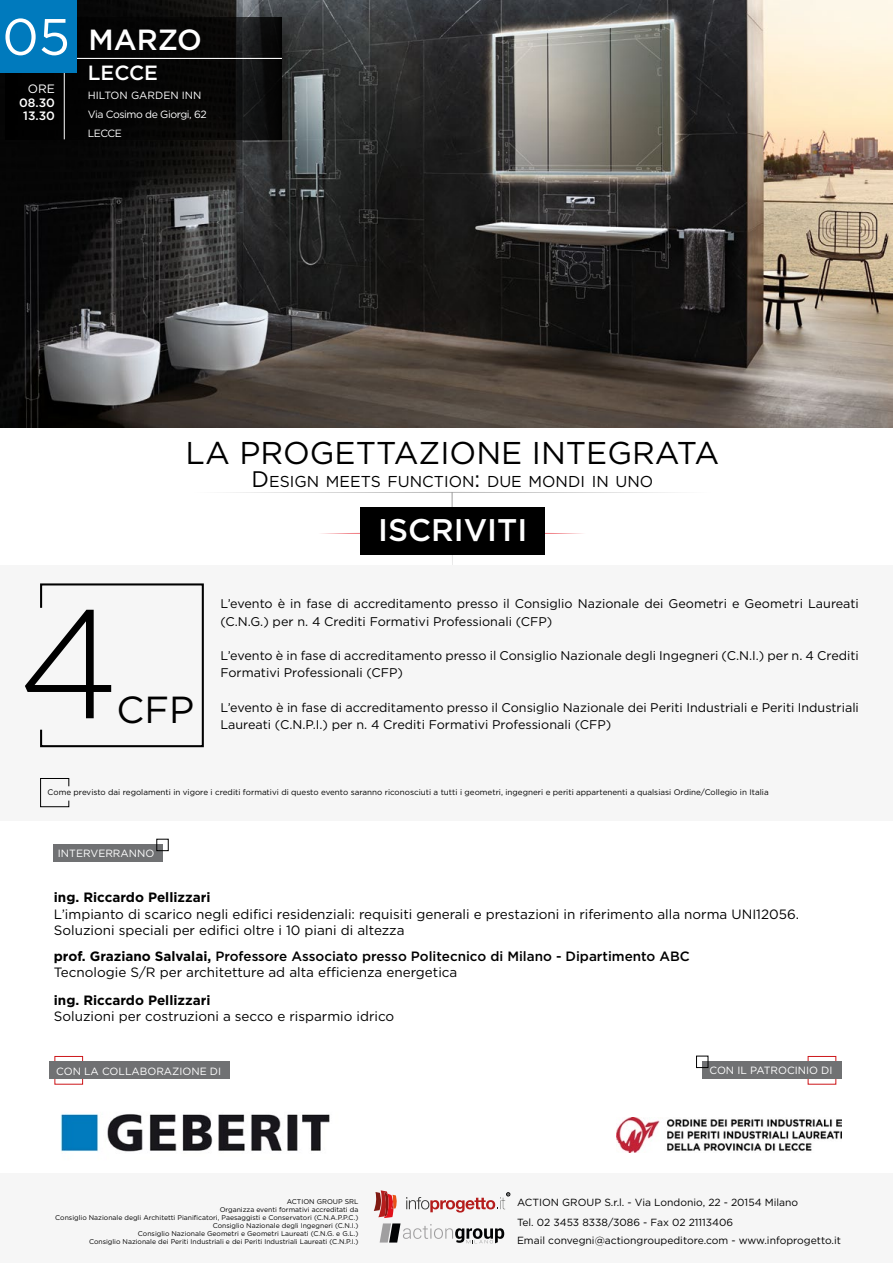
<style>
.page{position:relative;width:893px;height:1263px;background:#fff}
.page>*{position:absolute;margin:0;border:0;box-sizing:border-box;transform-origin:0 0}
.t1{font:300 153.9px "Gotham";color:#000}
.t2{font:51.15px "Gotham";color:#fff}
.t3{font:37.65px "Gotham";color:#000}
.t4{font:31.5px "Gotham";color:#000}
.t5{font:500 31.35px "Gotham";color:#fff}
.t6{font:500 29.1px "Gotham";color:#fff}
.t7{font:500 20.55px "Gotham";color:#fff}
.t8{font:15.75px "Gotham";color:#000}
.t9{font:13.5px/16.2px "Gotham";color:#000}
.t10{font:500 13.5px/16.2px "Gotham";color:#000}
.t11{font:700 13.5px "Gotham";color:#000}
.t12{font:12.6px/17.2px "Gotham";color:#000}
.t13{font:500 12.15px/13.6px "Gotham";color:#fff;text-align:center}
.t14{font:12.15px "Gotham";color:#fff}
.t15{font:10.5px "Gotham";color:#fff}
.t16{font:10.5px/18.9px "Gotham";letter-spacing:-.04em;color:#fff}
.t17{font:10.35px/20.7px "Gotham";color:#000}
.t18{font:8.1px "Gotham";color:#000}
.t19{font:6.9px/7.9px "Gotham";color:#000;text-align:right}
.s1{font-size:22.5px}
.s2{font-weight:700}
.s3{font-weight:400}
</style>
<div class="page">
<svg style="left:230px;top:492px;width:445px;height:1px"></svg>
<svg style="left:321px;top:533px;width:262px;height:1px"></svg>
<hr style="left:452px;top:492px;width:1px;height:89px;background:#878787">
<div style="left:53px;top:845px;width:110px;height:17px;background:#707173"></div>
<div style="left:157px;top:839px;width:11px;height:12px;border:1px solid #000"></div>
<div style="left:0;top:1174px;width:893px;height:89px;background:#f6f6f6"></div>
<img style="left:0;top:0;width:893px;height:427px">
<svg style="left:6px;top:18px;width:276px;height:121px;background:#070707"></svg>
<hr style="left:76px;top:58px;width:206px;height:1px;background:#fff">
<hr style="left:64px;top:72px;width:1px;height:67px;background:#fff">
<div style="left:0;top:0;width:76px;height:72px;background:#007abd"></div>
<svg style="left:374px;top:1190px;width:136px;height:53px"></svg>
<div style="left:0;top:565px;width:893px;height:256px;background:#f6f6f6"></div>
<svg style="left:40px;top:583px;width:164px;height:165px"></svg>
<div style="left:55px;top:1056px;width:28px;height:28px;border:1px solid #cd171a"></div>
<div style="left:49px;top:1062px;width:181px;height:17px;background:#707173"></div>
<div style="left:808px;top:1056px;width:28px;height:28px;border:1px solid #cd171a"></div>
<div style="left:702px;top:1062px;width:140px;height:17px;background:#707173"></div>
<div style="left:696px;top:1056px;width:12px;height:12px;border:1px solid #000"></div>
<svg style="left:40px;top:778px;width:29px;height:29px"></svg>
<img style="left:60px;top:1113px;width:270px;height:39px">
<div style="left:360px;top:507px;width:184px;height:47px;background:#000"></div>
<img style="left:617px;top:1118px;width:225px;height:35px">
<h2 class="t2" style="left:2px;top:4px;width:69px">05</h2>
<p class="t14" style="left:28px;top:81px;width:29px">ORE</p>
<p class="t13" style="left:19px;top:95px;width:37px">08.30<br>13.30</p>
<h3 class="t6" style="left:88px;top:21px;width:115px">MARZO</h3>
<h3 class="t7" style="left:88px;top:59px;width:72px">LECCE</h3>
<p class="t16" style="left:88px;top:85px;width:121px">HILTON GARDEN INN<br>Via Cosimo de Giorgi, 62<br>LECCE</p>
<h3 class="t4" style="left:186px;top:433px;width:535px">LA PROGETTAZIONE INTEGRATA</h3>
<p class="t8" style="left:252px;top:472px;width:403px"><span class="s1">D</span>ESIGN MEETS FUNCTION<span class="s1">:</span> DUE MONDI IN UNO</p>
<h3 class="t5" style="left:378px;top:510px;width:151px">ISCRIVITI</h3>
<h1 class="t1" style="left:17px;top:566px;width:104px">4</h1>
<h3 class="t3" style="left:117px;top:685px;width:79px">CFP</h3>
<p class="t12" style="left:220px;top:595px;width:640px">L’evento è in fase di accreditamento presso il Consiglio Nazionale dei Geometri e Geometri Laureati (C.N.G.) per n. 4 Crediti Formativi Professionali (CFP)</p>
<p class="t12" style="left:220px;top:647px;width:640px">L’evento è in fase di accreditamento presso il Consiglio Nazionale degli Ingegneri (C.N.I.) per n. 4 Crediti<br>Formativi Professionali (CFP)</p>
<p class="t12" style="left:220px;top:698px;width:640px">L’evento è in fase di accreditamento presso il Consiglio Nazionale dei Periti Industriali e Periti Industriali<br>Laureati (C.N.P.I.) per n. 4 Crediti Formativi Professionali (CFP)</p>
<p class="t18" style="left:48px;top:787px;width:723px">Come previsto dai regolamenti in vigore i crediti formativi di questo evento saranno riconosciuti a tutti i geometri, ingegneri e periti appartenenti a qualsiasi Ordine/Collegio in Italia</p>
<p class="t15" style="left:58px;top:846px;width:98px">INTERVERRANNO</p>
<p class="t11" style="left:54px;top:889px;width:158px">ing. Riccardo Pellizzari</p>
<p class="t9" style="left:54px;top:905px;width:747px">L’impianto di scarico negli edifici residenziali: requisiti generali e prestazioni in riferimento alla norma UNI12056.<br>Soluzioni speciali per edifici oltre i 10 piani di altezza</p>
<p class="t10" style="left:54px;top:948px;width:638px"><span class="s2">prof. Graziano Salvalai,</span> Professore Associato presso Politecnico di Milano - Dipartimento ABC<br><span class="s3">Tecnologie S/R per architetture ad alta efficienza energetica</span></p>
<p class="t11" style="left:54px;top:991px;width:158px">ing. Riccardo Pellizzari</p>
<p class="t9" style="left:54px;top:1008px;width:342px">Soluzioni per costruzioni a secco e risparmio idrico</p>
<p class="t15" style="left:56px;top:1064px;width:167px">CON LA COLLABORAZIONE DI</p>
<p class="t15" style="left:709px;top:1063px;width:125px">CON IL PATROCINIO DI</p>
<p class="t19" style="left:55px;top:1197px;width:305px">ACTION GROUP SRL<br>Organizza eventi formativi accreditati da<br>Consiglio Nazionale degli Architetti Pianificatori, Paesaggisti e Conservatori (C.N.A.P.P.C.)<br>Consiglio Nazionale degli Ingegneri (C.N.I.)<br>Consiglio Nazionale Geometri e Geometri Laureati (C.N.G. e G.L.)<br>Consiglio Nazionale dei Periti Industriali e dei Periti Industriali Laureati (C.N.P.I.)</p>
<p class="t17" style="left:517px;top:1191px;width:283px">ACTION GROUP S.r.l. - Via Londonio, 22 - 20154 Milano<br>Tel. 02 3453 8338/3086 - Fax 02 21113406</p>
<p class="t17" style="left:517px;top:1229px;width:325px">Email convegni@actiongroupeditore.com - www.infoprogetto.it</p>
</div>
